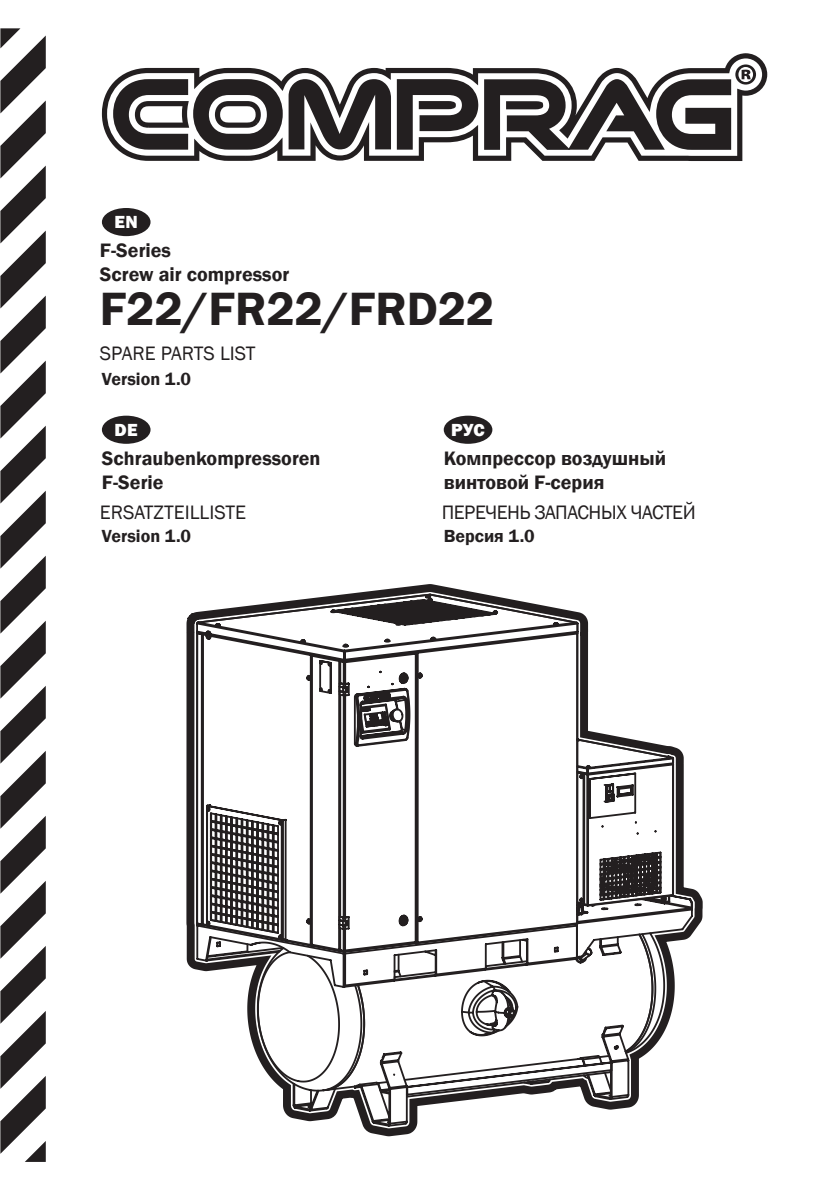
<style>
.page{position:relative;width:840px;height:1191px;background:#fff}
.page>*{position:absolute;margin:0;border:0;box-sizing:border-box;transform-origin:0 0}
.t1{font:600 48px "Franklin Gothic";color:#231f20}
.t2{font:600 20px/24px "Franklin Gothic";color:#231f20}
.t3{font:20px "Franklin Gothic";color:#231f20}
.t4{font:20px "Franklin Gothic";letter-spacing:-.025em;color:#231f20}
.t5{font:600 18px "Franklin Gothic";color:#231f20}
.t6{font:800 18px "Franklin Gothic";letter-spacing:.025em;color:#fff}
</style>
<div class="page">
<svg style="left:0;top:28px;width:46px;height:1133px"></svg>
<svg style="left:102px;top:53px;width:664px;height:108px"></svg>
<div style="left:102px;top:208px;width:48px;height:28px;background:#231f20;border-radius:50%"></div>
<div style="left:102px;top:416px;width:48px;height:28px;background:#231f20;border-radius:50%"></div>
<div style="left:443px;top:416px;width:49px;height:28px;background:#231f20;border-radius:50%"></div>
<svg style="left:186px;top:584px;width:516px;height:552px"></svg>
<p class="t6" style="left:114px;top:210px;width:25px">EN</p>
<p class="t2" style="left:100px;top:238px;width:191px">F-Series<br>Screw air compressor</p>
<h1 class="t1" style="left:100px;top:280px;width:396px">F22/FR22/FRD22</h1>
<p class="t3" style="left:100px;top:341px;width:157px">SPARE PARTS LIST</p>
<p class="t5" style="left:102px;top:367px;width:91px">Version 1.0</p>
<p class="t6" style="left:115px;top:418px;width:25px">DE</p>
<p class="t2" style="left:102px;top:446px;width:220px">Schraubenkompressoren<br>F-Serie</p>
<p class="t3" style="left:100px;top:499px;width:147px">ERSATZTEILLISTE</p>
<p class="t5" style="left:102px;top:525px;width:91px">Version 1.0</p>
<p class="t6" style="left:451px;top:418px;width:35px">РУС</p>
<p class="t2" style="left:443px;top:446px;width:224px">Компрессор воздушный винтовой F-серия</p>
<p class="t4" style="left:441px;top:499px;width:255px">ПЕРЕЧЕНЬ ЗАПАСНЫХ ЧАСТЕЙ</p>
<p class="t5" style="left:443px;top:525px;width:93px">Версия 1.0</p>
</div>
